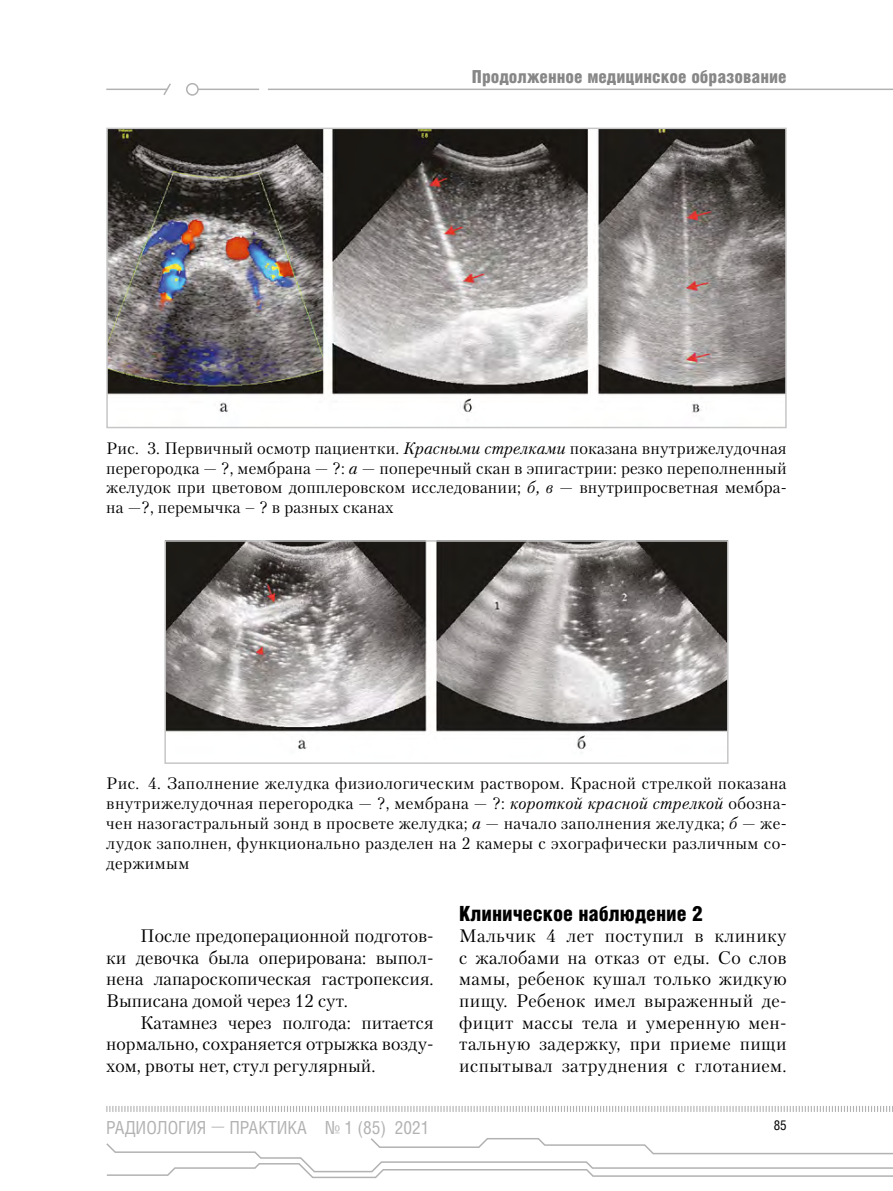
<style>
.page{position:relative;width:893px;height:1191px;background:#fff}
.page>*{position:absolute;margin:0;border:0;box-sizing:border-box;transform-origin:0 0}
.t1{font:900 21px "Helios Cond";color:#000}
.t2{font:18px/21.6px "Petersburg C";color:#000;text-align:justify}
.t3{font:900 18px "Helios Cond";color:#878787}
.t4{font:18px "Helios Cond";color:#b3b2b2}
.t5{font:16.5px/19.8px "Petersburg C";letter-spacing:.015em;color:#000;text-align:justify}
.t6{font:13.5px "Helios Cond";color:#000}
.s1{font-style:italic}
.s2{font-family:"Petersburg C";font-weight:700}
</style>
<div class="page">
<svg style="left:106px;top:1106px;width:787px;height:6px"></svg>
<hr style="left:268px;top:89px;width:625px;height:1px;background:#b3b2b2">
<hr style="left:198px;top:89px;width:61px;height:1px;background:#b3b2b2">
<div style="left:186px;top:83px;width:13px;height:13px;border:2px solid #b3b2b2;border-radius:50%"></div>
<hr style="left:106px;top:89px;width:61px;height:1px;background:#b3b2b2">
<svg style="left:162px;top:83px;width:9px;height:12px"></svg>
<svg style="left:106px;top:1138px;width:787px;height:40px"></svg>
<img style="left:109px;top:131px;width:675px;height:282px">
<div style="left:106px;top:128px;width:681px;height:300px;border:2px solid #c6c6c6"></div>
<img style="left:167px;top:543px;width:559px;height:207px">
<div style="left:164px;top:540px;width:565px;height:224px;border:2px solid #c6c6c6"></div>
<p class="t3" style="left:472px;top:66px;width:316px">Продолженное медицинское образование</p>
<p class="t5" style="left:106px;top:438px;width:682px">Рис. 3. Первичный осмотр пациентки. <span class="s1">Красными стрелками</span> показана внутрижелудочная перегородка — ?, мембрана — ?: <span class="s1">а</span> — поперечный скан в эпигастрии: резко переполненный желудок при цветовом допплеровском исследовании; <span class="s1">б, в</span> — внутрипросветная мембра&shy;на —?, перемычка – ? в разных сканах</p>
<p class="t5" style="left:106px;top:773px;width:682px">Рис. 4. Заполнение желудка физиологическим раствором. Красной стрелкой показана внутрижелудочная перегородка — ?, мембрана — ?: <span class="s1">короткой красной стрелкой</span> обозна&shy;чен назогастральный зонд в просвете желудка; <span class="s1">а</span> — начало заполнения желудка; <span class="s1">б</span> — же&shy;лудок заполнен, функционально разделен на 2 камеры с эхографически различным со&shy;держимым</p>
<p class="t2" style="left:106px;top:925px;width:329px;text-indent:34px">После предоперационной подготов&shy;ки девочка была оперирована: выпол&shy;нена лапароскопическая гастропексия.<br>Выписана домой через 12 сут.</p>
<p class="t2" style="left:106px;top:1011px;width:329px;text-indent:34px">Катамнез через полгода: питается нормально, сохраняется отрыжка возду&shy;хом, рвоты нет, стул регулярный.</p>
<p class="t1" style="left:459px;top:901px;width:245px">Клиническое наблюдение 2</p>
<p class="t2" style="left:459px;top:925px;width:329px">Мальчик 4 лет поступил в клинику с жалобами на отказ от еды. Со слов мамы, ребенок кушал только жидкую пищу. Ребенок имел выраженный де&shy;фицит массы тела и умеренную мен&shy;тальную задержку, при приеме пищи испытывал затруднения с глотанием.</p>
<p class="t4" style="left:106px;top:1116px;width:325px">РАДИОЛОГИЯ <span class="s2">—</span> ПРАКТИКА № 1 (85) 2021</p>
<p class="t6" style="left:774px;top:1117px;width:14px">85</p>
</div>
